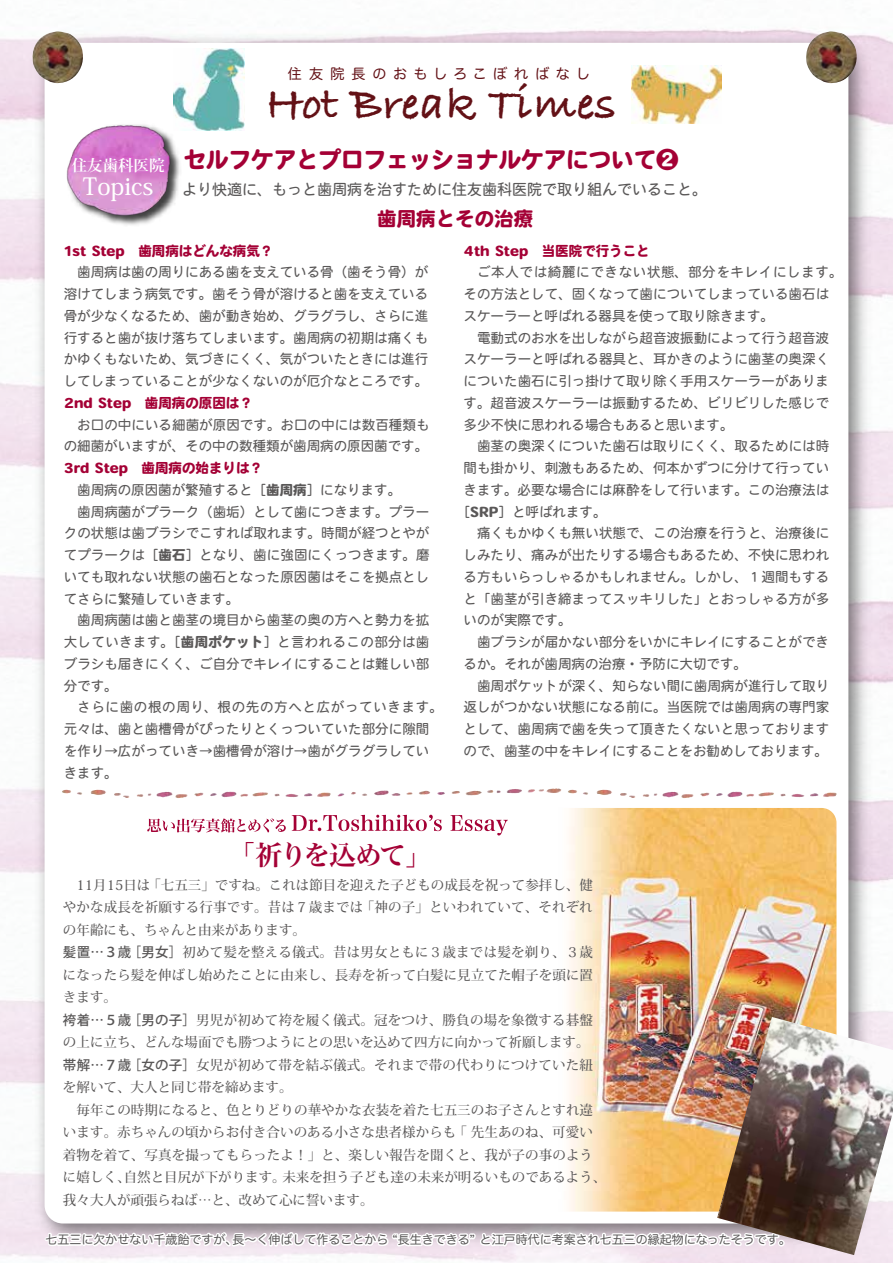
<style>
.page{position:relative;width:893px;height:1263px;background:#fff}
.page>*{position:absolute;margin:0;border:0;box-sizing:border-box;transform-origin:0 0}
.t1{font:700 47.25px "Bradley Hand ITCTT";color:#631116}
.t2{font:27px "Hira Min Pro N W6";letter-spacing:-.095em;color:#a40035}
.t3{font:500 23.7px "Koz Min Pro";color:#fff}
.t4{font:22.5px "Heisei Maru Go Std W8";color:#a40035}
.t5{font:19.5px "Heisei Maru Go Std W8";color:#a40035}
.t6{font:700 15.45px "Koz Min Pro";color:#fff}
.t7{font:15px "Heisei Maru Go Std W4";color:#5a5858}
.t8{font:14.1px "Hira Maru Pro N W4";letter-spacing:.465em;color:#631116}
.t9{font:13.5px/21.8px "Heisei Maru Go Std W4";letter-spacing:.005em;color:#5a5858}
.t10{font:500 13.5px/22.5px "Koz Min Pro";letter-spacing:.005em;color:#595757;text-align:right}
.t11{font:13.5px "Heisei Maru Go Std W8";color:#a40035}
.t12{font:13.5px "Heisei Maru Go Std W4";letter-spacing:.05em;color:#5a5858}
.t13{font:500 13.5px "Koz Go Pro";letter-spacing:.015em;color:#595757}
.t14{font:12px "Hira Maru Pro W4";color:#595757}
.s1{font-family:"Heisei Maru Go Std W8"}
.s2{font-family:"Koz Go Pro"}
</style>
<div class="page">
<img style="left:27px;top:26px;width:851px;height:1227px">
<div style="left:45px;top:43px;width:803px;height:1180px;background:#fff;border-radius:18px"></div>
<img style="left:806px;top:31px;width:51px;height:52px">
<img style="left:32px;top:31px;width:51px;height:52px">
<img style="left:43px;top:95px;width:137px;height:190px">
<img style="left:64px;top:122px;width:109px;height:98px">
<img style="left:174px;top:49px;width:71px;height:82px">
<img style="left:631px;top:66px;width:90px;height:58px">
<svg style="left:546px;top:788px;width:10px;height:5px"></svg>
<svg style="left:597px;top:790px;width:6px;height:3px"></svg>
<svg style="left:292px;top:815px;width:150px;height:16px"></svg>
<svg style="left:451px;top:815px;width:57px;height:20px"></svg>
<svg style="left:147px;top:818px;width:139px;height:14px"></svg>
<img style="left:569px;top:808px;width:267px;height:403px">
<svg style="left:43px;top:1210px;width:29px;height:38px"></svg>
<div style="left:70px;top:1233px;width:12px;height:4px;border:3px solid #fff"></div>
<div style="left:69px;top:1242px;width:14px;height:4px;border:3px solid #fff"></div>
<div style="left:70px;top:1237px;width:11px;height:4px;border:3px solid #fff"></div>
<svg style="left:80px;top:1151px;width:546px;height:112px"></svg>
<div style="left:624px;top:1233px;width:12px;height:4px;border:3px solid #fff"></div>
<div style="left:623px;top:1242px;width:14px;height:4px;border:3px solid #fff"></div>
<div style="left:624px;top:1237px;width:11px;height:4px;border:3px solid #fff"></div>
<svg style="left:634px;top:1199px;width:150px;height:64px"></svg>
<img style="left:717px;top:1017px;width:176px;height:238px">
<p class="t8" style="left:288px;top:61px;width:303px">住友院長のおもしろこぼればなし</p>
<h1 class="t1" style="left:266px;top:68px;width:352px">Hot Break Times</h1>
<h3 class="t4" style="left:184px;top:147px;width:496px">セルフケアとプロフェッショナルケアについて2</h3>
<h3 class="t5" style="left:377px;top:208px;width:157px">歯周病とその治療</h3>
<p class="t11" style="left:64px;top:243px;width:211px">1st Step　歯周病はどんな病気?</p>
<p class="t9" style="left:64px;top:262px;width:366px;text-align:justify">　歯周病は歯の周りにある歯を支えている骨（歯そう骨）が溶けてしまう病気です。歯そう骨が溶けると歯を支えている骨が少なくなるため、歯が動き始め、グラグラし、さらに進行すると歯が抜け落ちてしまいます。歯周病の初期は痛くもかゆくもないため、気づきにくく、気がついたときには進行してしまっていることが少なくないのが厄介なところです。</p>
<p class="t11" style="left:64px;top:395px;width:191px">2nd Step　歯周病の原因は?</p>
<p class="t9" style="left:64px;top:414px;width:367px">　お口の中にいる細菌が原因です。お口の中には数百種類もの細菌がいますが、その中の数種類が歯周病の原因菌です。</p>
<p class="t11" style="left:64px;top:461px;width:201px">3rd Step　歯周病の始まりは?</p>
<p class="t9" style="left:64px;top:479px;width:381px">　歯周病の原因菌が繁殖すると［<span class="s1">歯周病</span>］になります。<br>　歯周病菌がプラーク（歯垢）として歯につきます。プラークの状態は歯ブラシでこすれば取れます。時間が経つとやがてプラークは［<span class="s1">歯石</span>］となり、歯に強固にくっつきます。磨いても取れない状態の歯石となった原因菌はそこを拠点としてさらに繁殖していきます。<br>　歯周病菌は歯と歯茎の境目から歯茎の奥の方へと勢力を拡大していきます。［<span class="s1">歯周ポケット</span>］と言われるこの部分は歯ブラシも届きにくく、ご自分でキレイにすることは難しい部分です。<br>　さらに歯の根の周り、根の先の方へと広がっていきます。元々は、歯と歯槽骨がぴったりとくっついていた部分に隙間を作り→広がっていき→歯槽骨が溶け→歯がグラグラしていきます。</p>
<p class="t6" style="left:72px;top:154px;width:94px">住友歯科医院</p>
<h3 class="t3" style="left:83px;top:169px;width:72px">Topics</h3>
<p class="t7" style="left:182px;top:179px;width:527px">より快適に、もっと歯周病を治すために住友歯科医院で取り組んでいること。</p>
<p class="t11" style="left:464px;top:243px;width:188px">4th Step　当医院で行うこと</p>
<p class="t12" style="left:464px;top:263px;width:381px">　ご本人では綺麗にできない状態、部分をキレイにします。</p>
<p class="t9" style="left:464px;top:283px;width:367px">その方法として、固くなって歯についてしまっている歯石は</p>
<p class="t9" style="left:464px;top:305px;width:312px">スケーラーと呼ばれる器具を使って取り除きます。</p>
<p class="t9" style="left:464px;top:327px;width:367px">　電動式のお水を出しながら超音波振動によって行う超音波</p>
<p class="t9" style="left:464px;top:349px;width:367px">スケーラーと呼ばれる器具と、耳かきのように歯茎の奥深く</p>
<p class="t9" style="left:464px;top:370px;width:367px">についた歯石に引っ掛けて取り除く手用スケーラーがありま</p>
<p class="t9" style="left:464px;top:392px;width:367px">す。超音波スケーラーは振動するため、ビリビリした感じで</p>
<p class="t9" style="left:464px;top:414px;width:271px">多少不快に思われる場合もあると思います。</p>
<p class="t9" style="left:464px;top:436px;width:367px">　歯茎の奥深くについた歯石は取りにくく、取るためには時</p>
<p class="t9" style="left:464px;top:457px;width:367px">間も掛かり、刺激もあるため、何本かずつに分けて行ってい</p>
<p class="t9" style="left:464px;top:479px;width:367px">きます。必要な場合には麻酔をして行います。この治療法は</p>
<p class="t9" style="left:457px;top:501px;width:151px">［<span class="s1">SRP</span>］と呼ばれます。</p>
<p class="t9" style="left:464px;top:523px;width:367px">　痛くもかゆくも無い状態で、この治療を行うと、治療後に</p>
<p class="t9" style="left:464px;top:544px;width:367px">しみたり、痛みが出たりする場合もあるため、不快に思われ</p>
<p class="t9" style="left:464px;top:566px;width:367px">る方もいらっしゃるかもしれません。しかし、１週間もする</p>
<p class="t9" style="left:464px;top:588px;width:367px">と「歯茎が引き締まってスッキリした」とおっしゃる方が多</p>
<p class="t9" style="left:464px;top:610px;width:109px">いのが実際です。</p>
<p class="t9" style="left:464px;top:631px;width:367px">　歯ブラシが届かない部分をいかにキレイにすることができ</p>
<p class="t9" style="left:464px;top:653px;width:285px">るか。それが歯周病の治療・予防に大切です。</p>
<p class="t9" style="left:464px;top:675px;width:367px">　歯周ポケットが深く、知らない間に歯周病が進行して取り</p>
<p class="t9" style="left:464px;top:697px;width:367px">返しがつかない状態になる前に。当医院では歯周病の専門家</p>
<p class="t9" style="left:464px;top:718px;width:367px">として、歯周病で歯を失って頂きたくないと思っております</p>
<p class="t9" style="left:464px;top:740px;width:366px">ので、歯茎の中をキレイにすることをお勧めしております。</p>
<h2 class="t2" style="left:229px;top:831px;width:205px">「祈りを込めて「</h2>
<p class="t10" style="left:147px;top:873px;width:447px">「七五三」ですね。これは節目を迎えた子どもの成長を祝って参拝し、健</p>
<p class="t10" style="left:63px;top:873px;width:89px">　11月15日は</p>
<p class="t10" style="left:361px;top:895px;width:234px">「神の子」といわれていて、それぞれ</p>
<p class="t10" style="left:63px;top:895px;width:302px">やかな成長を祈願する行事です。昔は７歳までは</p>
<p class="t10" style="left:63px;top:918px;width:244px">の年齢にも、ちゃんと由来があります。</p>
<p class="t10" style="left:128px;top:940px;width:467px"><span class="s2">［男女］</span>初めて髪を整える儀式。昔は男女ともに３歳までは髪を剃り、３歳</p>
<p class="t13" style="left:63px;top:944px;width:70px">髪置…３歳</p>
<p class="t10" style="left:63px;top:963px;width:532px">になったら髪を伸ばし始めたことに由来し、長寿を祈って白髪に見立てた帽子を頭に置</p>
<p class="t10" style="left:63px;top:986px;width:55px">きます。</p>
<p class="t10" style="left:128px;top:1008px;width:467px"><span class="s2">［男の子］</span>男児が初めて袴を履く儀式。冠をつけ、勝負の場を象徴する碁盤</p>
<p class="t13" style="left:63px;top:1011px;width:70px">袴着…５歳</p>
<p class="t10" style="left:63px;top:1031px;width:531px">の上に立ち、どんな場面でも勝つようにとの思いを込めて四方に向かって祈願します。<span class="s2">［女の子］</span>女児が初めて帯を結ぶ儀式。それまで帯の代わりにつけていた紐</p>
<p class="t13" style="left:63px;top:1056px;width:70px">帯解…７歳</p>
<p class="t10" style="left:63px;top:1076px;width:231px">を解いて、大人と同じ帯を締めます。</p>
<p class="t10" style="left:63px;top:1098px;width:532px">　毎年この時期になると、色とりどりの華やかな衣装を着た七五三のお子さんとすれ違</p>
<p class="t10" style="left:453px;top:1121px;width:141px">「先生あのね、可愛い</p>
<p class="t10" style="left:63px;top:1121px;width:395px">います。赤ちゃんの頃からお付き合いのある小さな患者様からも</p>
<p class="t10" style="left:63px;top:1143px;width:532px">着物を着て、写真を撮ってもらったよ！」と、楽しい報告を聞くと、我が子の事のよう</p>
<p class="t10" style="left:282px;top:1166px;width:326px">未来を担う子ども達の未来が明るいものであるよう、</p>
<p class="t10" style="left:124px;top:1166px;width:163px">自然と目尻が下がります。</p>
<p class="t10" style="left:63px;top:1166px;width:312px;text-align:left">に嬉しく、<br>我々大人が頑張らねば…と、改めて心に誓います。</p>
<p class="t14" style="left:46px;top:1229px;width:747px">七五三に欠かせない千歳飴ですが長、～く伸ばして作ることから “長生きできる” と江戸時代に考案され七五三の縁起物になったそうです。</p>
</div>
